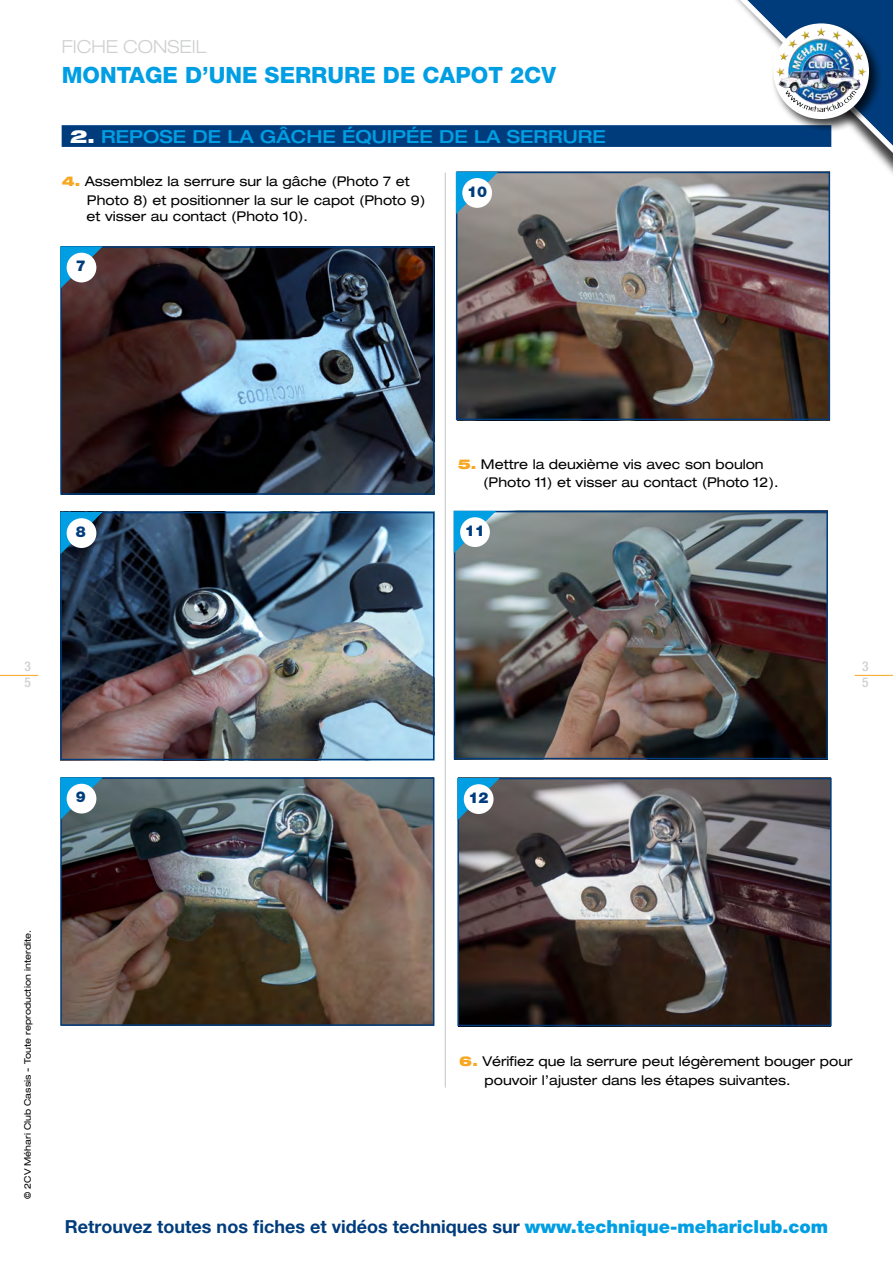
<style>
.page{position:relative;width:893px;height:1263px;background:#fff}
.page>*{position:absolute;margin:0;border:0;box-sizing:border-box;transform-origin:0 0}
.t1{font:800 22.5px "Helvetica Neue LT Pro";color:#009ee3}
.t2{font:700 18px "Helvetica Neue LT Pro";color:#003c7c}
.t3{font:500 expanded 18px "Helvetica Neue LT Pro";color:#009ee3}
.t4{font:300 expanded 18px "Helvetica Neue LT Pro";color:#cfd0d0}
.t5{font:900 15px "Helvetica Neue LT Pro";color:#003c7c}
.t6{font:expanded 13.5px/19px "Helvetica Neue LT Pro";color:#000}
.t7{font:500 condensed 13.5px/16px "Helvetica Neue LT Pro";color:#cfd0d0}
.t8{font:expanded 9px "Helvetica Neue LT Pro";color:#000}
.s1{font-weight:900;color:#fff}
.s2{font-weight:900;color:#f7a721}
.s3{font-weight:900;color:#009ee3}
</style>
<div class="page">
<div style="left:62px;top:125px;width:769px;height:22px;background:#003c7c"></div>
<svg style="left:712px;top:0;width:181px;height:187px"></svg>
<hr style="left:0;top:675px;width:38px;height:1px;background:#f7a721">
<hr style="left:855px;top:675px;width:38px;height:1px;background:#f7a721">
<hr style="left:445px;top:173px;width:1px;height:914px;background:#cfd0d0">
<img style="left:63px;top:249px;width:368px;height:243px">
<div style="left:60px;top:246px;width:374px;height:249px;border:2px solid #003c7c"></div>
<svg style="left:60px;top:246px;width:43px;height:43px"></svg>
<div style="left:67px;top:253px;width:29px;height:29px;background:#fff;border-radius:50%"></div>
<img style="left:63px;top:515px;width:368px;height:242px">
<div style="left:60px;top:512px;width:374px;height:248px;border:2px solid #003c7c"></div>
<svg style="left:60px;top:512px;width:43px;height:42px"></svg>
<div style="left:67px;top:518px;width:29px;height:30px;background:#fff;border-radius:50%"></div>
<img style="left:63px;top:780px;width:368px;height:243px">
<div style="left:60px;top:777px;width:374px;height:249px;border:2px solid #003c7c"></div>
<svg style="left:60px;top:777px;width:43px;height:43px"></svg>
<div style="left:67px;top:784px;width:29px;height:29px;background:#fff;border-radius:50%"></div>
<img style="left:459px;top:175px;width:368px;height:242px">
<div style="left:456px;top:172px;width:374px;height:248px;border:2px solid #003c7c"></div>
<svg style="left:456px;top:172px;width:42px;height:42px"></svg>
<div style="left:462px;top:178px;width:30px;height:30px;background:#fff;border-radius:50%"></div>
<img style="left:457px;top:514px;width:368px;height:242px">
<div style="left:454px;top:511px;width:374px;height:248px;border:2px solid #003c7c"></div>
<svg style="left:454px;top:511px;width:42px;height:42px"></svg>
<div style="left:460px;top:517px;width:30px;height:30px;background:#fff;border-radius:50%"></div>
<img style="left:460px;top:781px;width:369px;height:242px">
<div style="left:457px;top:778px;width:375px;height:248px;border:2px solid #003c7c"></div>
<svg style="left:457px;top:778px;width:43px;height:42px"></svg>
<div style="left:464px;top:784px;width:30px;height:30px;background:#fff;border-radius:50%"></div>
<h2 class="t4" style="left:62px;top:36px;width:146px">FICHE CONSEIL</h2>
<h1 class="t1" style="left:62px;top:61px;width:496px">MONTAGE D’UNE SERRURE DE CAPOT 2CV</h1>
<h2 class="t3" style="left:70px;top:125px;width:537px"><span class="s1">2.</span> REPOSE DE LA GÂCHE ÉQUIPÉE DE LA SERRURE</h2>
<p class="t6" style="left:87px;top:171px;width:340px;text-indent:-25px"><span class="s2">4.</span> Assemblez la serrure sur la gâche (Photo 7 et<br>Photo 8) et positionner la sur le capot (Photo 9)</p>
<p class="t6" style="left:87px;top:207px;width:223px">et visser au contact (Photo 10).</p>
<p class="t5" style="left:76px;top:257px;width:12px">7</p>
<p class="t5" style="left:467px;top:182px;width:22px">10</p>
<p class="t5" style="left:76px;top:522px;width:12px">8</p>
<p class="t6" style="left:483px;top:455px;width:297px;line-height:17.5px;text-indent:-25px"><span class="s2">5.</span> Mettre la deuxième vis avec son boulon (Photo 11) et visser au contact (Photo 12).</p>
<p class="t5" style="left:465px;top:522px;width:22px">11</p>
<p class="t7" style="left:24px;top:657px;width:8px">3<br>5</p>
<p class="t7" style="left:862px;top:657px;width:8px">3<br>5</p>
<p class="t5" style="left:76px;top:788px;width:12px">9</p>
<p class="t5" style="left:468px;top:788px;width:22px">12</p>
<p class="t8" style="left:22px;top:1199px;width:270px;rotate:-90deg">© 2CV Méhari Club Cassis - Toute reproduction interdite.</p>
<p class="t6" style="left:485px;top:1051px;width:370px;text-indent:-25px"><span class="s2">6.</span> Vérifiez que la serrure peut légèrement bouger pour pouvoir l’ajuster dans les étapes suivantes.</p>
<h2 class="t2" style="left:65px;top:1215px;width:765px">Retrouvez toutes nos fiches et vidéos techniques sur <span class="s3">www.technique-mehariclub.com</span></h2>
</div>
